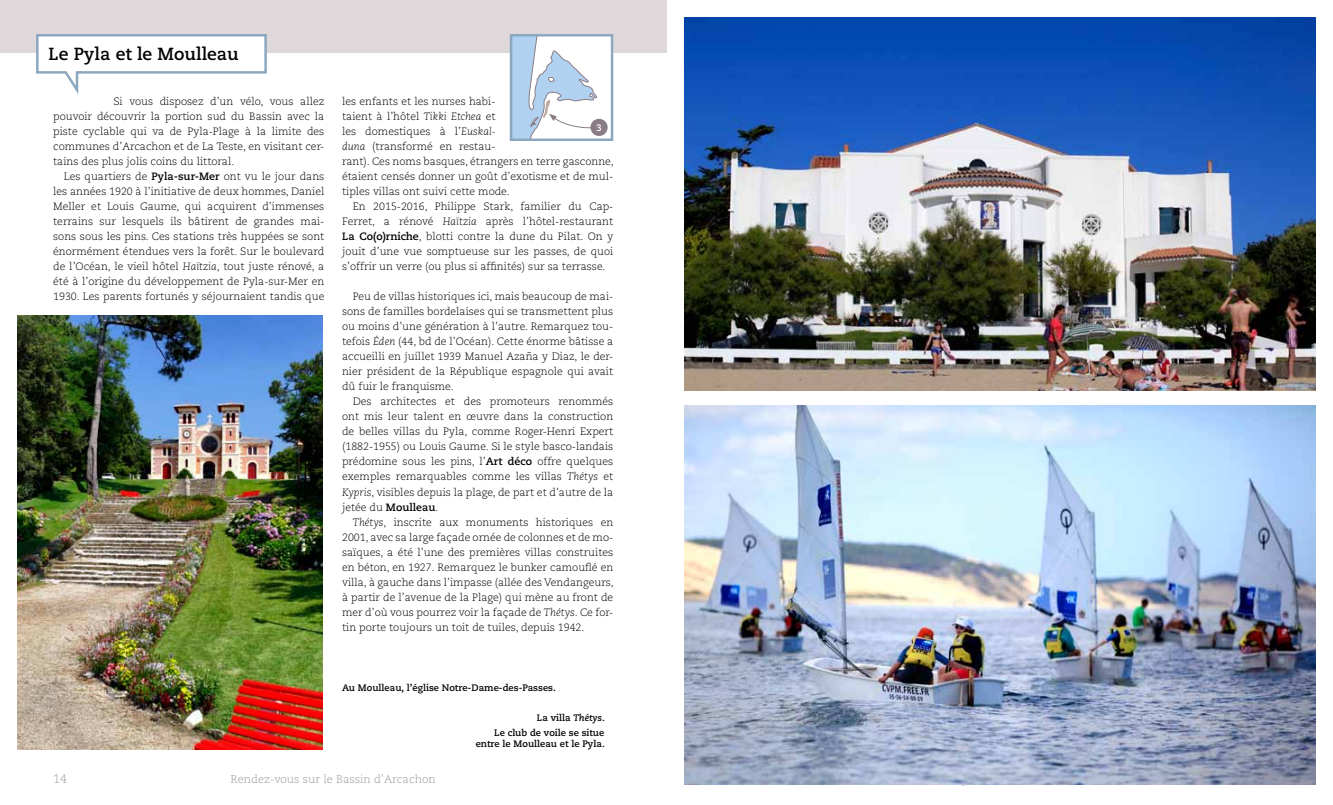
<style>
.page{position:relative;width:1333px;height:805px;background:#fff}
.page>*{position:absolute;margin:0;border:0;box-sizing:border-box;transform-origin:0 0}
.t1{font:700 17.5px "Caecilia LT Std";color:#000}
.t2{font:300 12.5px "Caecilia LT Std";color:#9d9d9c}
.t3{font:300 11.25px "Caecilia LT Std";color:#9d9d9c}
.t4{font:300 10.62px/15px "Caecilia LT Std";color:#000;text-align:justify}
.t5{font:700 9.38px/15px "Caecilia LT Std";color:#000;text-align:right}
.t6{font:700 9.38px "Caecilia LT Std";color:#fff}
.s1{font-weight:700}
.s2{font-style:italic}
</style>
<div class="page">
<div style="left:0;top:0;width:666px;height:53px;background:#ded8da"></div>
<svg style="left:36px;top:34px;width:231px;height:60px"></svg>
<img style="left:684px;top:18px;width:631px;height:372px">
<img style="left:18px;top:315px;width:304px;height:434px">
<img style="left:684px;top:405px;width:631px;height:379px">
<div style="left:511px;top:36px;width:101px;height:103px;background:#b0d2f0"></div>
<div style="left:510px;top:34px;width:103px;height:107px;border:2px solid #8ca8bf"></div>
<svg style="left:528px;top:35px;width:84px;height:105px"></svg>
<h1 class="t1" style="left:49px;top:44px;width:192px">Le Pyla et le Moulleau</h1>
<p class="t4" style="left:53px;top:94px;width:273px;text-indent:60px">Si vous disposez d’un vélo, vous allez pouvoir découvrir la portion sud du Bassin avec la piste cyclable qui va de Pyla-Plage à la limite des communes d’Arcachon et de La Teste, en visitant cer&shy;tains des plus jolis coins du littoral.</p>
<p class="t4" style="left:53px;top:169px;width:273px;text-indent:11px">Les quartiers de <span class="s1">Pyla-sur-Mer</span> ont vu le jour dans les années 1920 à l’initiative de deux hommes, Daniel Meller et Louis Gaume, qui acquirent d’immenses terrains sur lesquels ils bâtirent de grandes mai&shy;sons sous les pins. Ces stations très huppées se sont énormément étendues vers la forêt. Sur le boulevard de l’Océan, le vieil hôtel <span class="s2">Haïtzia</span>, tout juste rénové, a été à l’origine du développement de Pyla-sur-Mer en 1930. Les parents fortunés y séjournaient tandis que</p>
<p class="t4" style="left:342px;top:94px;width:273px;text-align:left">les enfants et les nurses habi-<br>taient à l’hôtel <span class="s2">Tikki Etchea</span> et<br>les domestiques à l’<span class="s2">Euskal-<br>duna</span> (transformé en restau-<br>rant). Ces noms basques, étrangers en terre gasconne, étaient censés donner un goût d’exotisme et de mul&shy;tiples villas ont suivi cette mode.</p>
<p class="t4" style="left:342px;top:199px;width:273px;text-indent:11px">En 2015-2016, Philippe Stark, familier du Cap-Ferret, a rénové <span class="s2">Haïtzia</span> après l’hôtel-restaurant <span class="s1">La Co(o)rniche</span>, blotti contre la dune du Pilat. On y jouit d’une vue somptueuse sur les passes, de quoi s’offrir un verre (ou plus si affinités) sur sa terrasse.</p>
<p class="t4" style="left:342px;top:289px;width:273px;text-indent:11px">Peu de villas historiques ici, mais beaucoup de mai&shy;sons de familles bordelaises qui se transmettent plus ou moins d’une génération à l’autre. Remarquez tou&shy;tefois <span class="s2">Éden</span> (44, bd de l’Océan). Cette énorme bâtisse a accueilli en juillet 1939 Manuel Azaña y Diaz, le der&shy;nier président de la République espagnole qui avait dû fuir le franquisme.</p>
<p class="t4" style="left:342px;top:394px;width:273px;text-indent:11px">Des architectes et des promoteurs renommés ont mis leur talent en œuvre dans la construction de belles villas du Pyla, comme Roger-Henri Expert (1882-1955) ou Louis Gaume. Si le style basco-landais prédomine sous les pins, l’<span class="s1">Art déco</span> offre quelques exemples remarquables comme les villas <span class="s2">Thétys</span> et <span class="s2">Kypris</span>, visibles depuis la plage, de part et d’autre de la jetée du <span class="s1">Moulleau</span>.</p>
<p class="t4" style="left:342px;top:514px;width:273px;text-indent:11px"><span class="s2">Thétys</span>, inscrite aux monuments historiques en 2001, avec sa large façade ornée de colonnes et de mo&shy;saïques, a été l’une des premières villas construites en béton, en 1927. Remarquez le bunker camouflé en villa, à gauche dans l’impasse (allée des Vendangeurs, à partir de l’avenue de la Plage) qui mène au front de mer d’où vous pourrez voir la façade de <span class="s2">Thétys</span>. Ce for&shy;tin porte toujours un toit de tuiles, depuis 1942.</p>
<p class="t6" style="left:596px;top:122px;width:7px">3</p>
<p class="t5" style="left:342px;top:679px;width:215px">Au Moulleau, l’église Notre-Dame-des-Passes.</p>
<p class="t5" style="left:494px;top:709px;width:112px">La villa <span class="s2">Thétys</span>.<br>Le club de voile se situe</p>
<p class="t5" style="left:475px;top:736px;width:131px">entre le Moulleau et le Pyla.</p>
<p class="t2" style="left:53px;top:771px;width:15px">14</p>
<p class="t3" style="left:231px;top:772px;width:207px">Rendez-vous sur le Bassin d’Arcachon</p>
</div>
